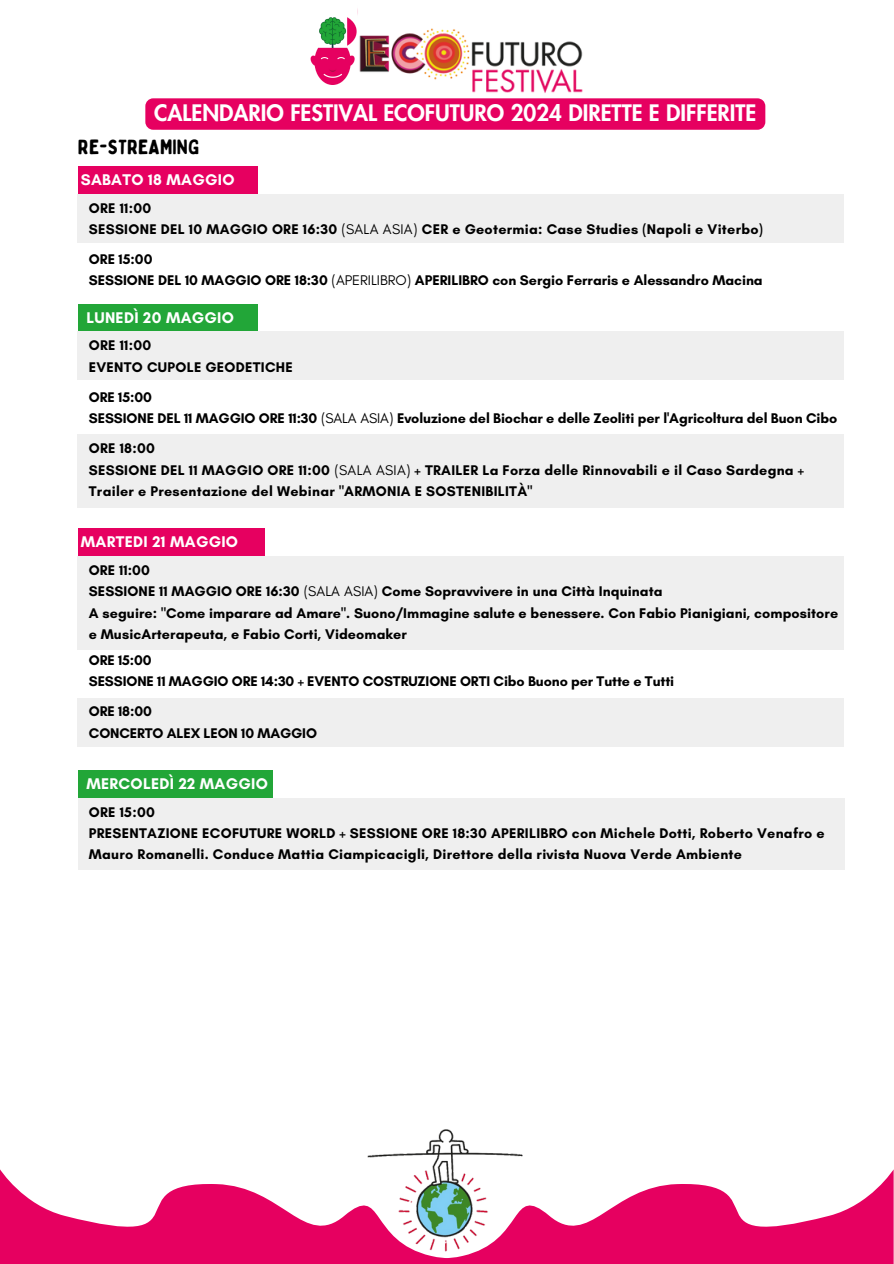
<style>
.page{position:relative;width:894px;height:1264px;background:#fff}
.page>*{position:absolute;margin:0;border:0;box-sizing:border-box;transform-origin:0 0}
.t1{font:800 22.2px "Futura LT Pro";color:#fff}
.t2{font:20.55px "Bobby Jones Soft";color:#000}
.t3{font:700 15.75px "Glacial Indifference";letter-spacing:.02em;color:#fff}
.t4{font:700 14.25px/21.3px "Glacial Indifference";letter-spacing:.005em;color:#000}
.s1{font-weight:400}
</style>
<div class="page">
<svg style="left:0;top:1169px;width:364px;height:94px;fill:#e60060"></svg>
<svg style="left:364px;top:1170px;width:529px;height:93px;fill:#e60060"></svg>
<div style="left:145px;top:98px;width:620px;height:32px;background:#e60060"></div>
<img style="left:357px;top:8px;width:243px;height:97px">
<img style="left:311px;top:17px;width:46px;height:68px">
<div style="left:78px;top:166px;width:179px;height:28px;background:#e60060"></div>
<div style="left:78px;top:194px;width:765px;height:48px;background:#efefef"></div>
<div style="left:78px;top:304px;width:179px;height:27px;background:#22a638"></div>
<div style="left:78px;top:528px;width:186px;height:28px;background:#e60060"></div>
<div style="left:78px;top:331px;width:765px;height:49px;background:#efefef"></div>
<div style="left:78px;top:434px;width:765px;height:74px;background:#efefef"></div>
<div style="left:78px;top:556px;width:765px;height:93px;background:#efefef"></div>
<div style="left:78px;top:697px;width:765px;height:49px;background:#efefef"></div>
<img style="left:365px;top:1129px;width:163px;height:134px">
<div style="left:78px;top:770px;width:194px;height:27px;background:#22a638"></div>
<div style="left:78px;top:797px;width:765px;height:72px;background:#efefef"></div>
<p class="t1" style="left:154px;top:103px;width:603px">CALENDARIO FESTIVAL ECOFUTURO 2024 DIRETTE E DIFFERITE</p>
<h2 class="t2" style="left:78px;top:134px;width:123px">RE-STREAMING</h2>
<p class="t3" style="left:81px;top:170px;width:155px">SABATO 18 MAGGIO</p>
<h3 class="t4" style="left:89px;top:197px;width:64px">ORE 11:00</h3>
<p class="t4" style="left:89px;top:218px;width:675px">SESSIONE DEL 10 MAGGIO ORE 16:30 <span class="s1">(SALA ASIA)</span> CER e Geotermia: Case Studies (Napoli e Viterbo)</p>
<h3 class="t4" style="left:89px;top:248px;width:65px">ORE 15:00</h3>
<h3 class="t4" style="left:89px;top:270px;width:675px">SESSIONE DEL 10 MAGGIO ORE 18:30 <span class="s1">(APERILIBRO)</span> APERILIBRO con Sergio Ferraris e Alessandro Macina</h3>
<p class="t3" style="left:86px;top:308px;width:149px">LUNEDÌ 20 MAGGIO</p>
<p class="t4" style="left:89px;top:334px;width:205px">ORE 11:00<br>EVENTO CUPOLE GEODETICHE</p>
<p class="t4" style="left:89px;top:386px;width:65px">ORE 15:00</p>
<p class="t4" style="left:89px;top:407px;width:749px">SESSIONE DEL 11 MAGGIO ORE 11:30 <span class="s1">(SALA ASIA)</span> Evoluzione del Biochar e delle Zeoliti per l'Agricoltura del Buon Cibo</p>
<p class="t4" style="left:89px;top:437px;width:68px">ORE 18:00</p>
<h3 class="t4" style="left:89px;top:459px;width:716px">SESSIONE DEL 11 MAGGIO ORE 11:00 <span class="s1">(SALA ASIA)</span> + TRAILER La Forza delle Rinnovabili e il Caso Sardegna +<br>Trailer e Presentazione del Webinar "ARMONIA E SOSTENIBILITÀ"</h3>
<p class="t3" style="left:81px;top:532px;width:159px">MARTEDI 21 MAGGIO</p>
<p class="t4" style="left:89px;top:559px;width:62px">ORE 11:00</p>
<p class="t4" style="left:89px;top:580px;width:575px">SESSIONE 11 MAGGIO ORE 16:30 <span class="s1">(SALA ASIA)</span> Come Sopravvivere in una Città Inquinata</p>
<p class="t4" style="left:89px;top:602px;width:750px">A seguire: "Come imparare ad Amare". Suono/Immagine salute e benessere. Con Fabio Pianigiani, compositore e MusicArterapeuta, e Fabio Corti, Videomaker</p>
<h4 class="t4" style="left:89px;top:649px;width:586px">ORE 15:00<br>SESSIONE 11 MAGGIO ORE 14:30 + EVENTO COSTRUZIONE ORTI Cibo Buono per Tutte e Tutti</h4>
<h3 class="t4" style="left:89px;top:700px;width:229px">ORE 18:00<br>CONCERTO ALEX LEON 10 MAGGIO</h3>
<h4 class="t3" style="left:86px;top:774px;width:183px">MERCOLEDÌ 22 MAGGIO</h4>
<p class="t4" style="left:89px;top:801px;width:737px">ORE 15:00<br>PRESENTAZIONE ECOFUTURE WORLD + SESSIONE ORE 18:30 APERILIBRO con Michele Dotti, Roberto Venafro e<br>Mauro Romanelli. Conduce Mattia Ciampicacigli, Direttore della rivista Nuova Verde Ambiente</p>
</div>
